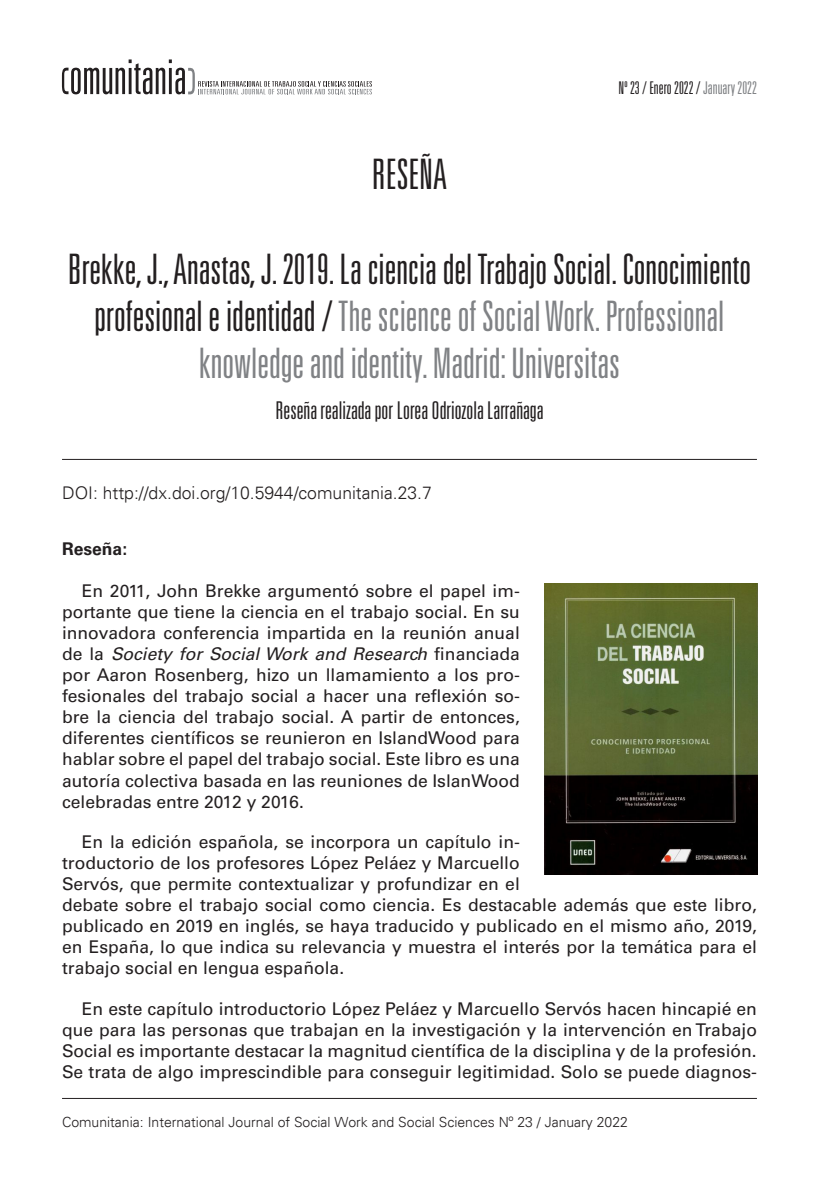
<style>
.page{position:relative;width:819px;height:1191px;background:#fff}
.page>*{position:absolute;margin:0;border:0;box-sizing:border-box;transform-origin:0 0}
.t1{font:300 ultra-condensed 42px/47.2px "Univers LT Std";color:#231f20;text-align:center}
.t2{font:300 ultra-condensed 24.5px "Univers LT Std";color:#231f20}
.t3{font:17.5px/21px "Univers LT Std";color:#231f20;text-align:justify}
.t4{font:300 17.5px "Univers";color:#231f20}
.t5{font:300 ultra-condensed 17.5px "Univers LT Std";color:#231f20}
.t6{font:700 17.5px "Univers LT Std";color:#231f20}
.t7{font:300 14px "Univers";color:#231f20}
.s1{color:#808285}
.s2{font-style:italic}
</style>
<div class="page">
<hr style="left:62px;top:1098px;width:694px;height:1px;background:#231f20">
<hr style="left:62px;top:459px;width:694px;height:1px;background:#231f20">
<svg style="left:62px;top:59px;width:310px;height:35px"></svg>
<img style="left:544px;top:583px;width:213px;height:291px">
<h1 class="t1" style="left:372px;top:151px;width:77px">RESEÑA</h1>
<p class="t5" style="left:618px;top:79px;width:140px">Nº 23 / Enero 2022 / <span class="s1">January 2022</span></p>
<h1 class="t1" style="left:68px;top:245px;width:684px">Brekke, J., Anastas, J. 2019. La ciencia del Trabajo Social. Conocimiento profesional e identidad / <span class="s1">The science of Social Work. Professional knowledge and identity. Madrid: Universitas</span></h1>
<h2 class="t2" style="left:275px;top:398px;width:270px">Reseña realizada por Lorea Odriozola Larrañaga</h2>
<p class="t4" style="left:62px;top:482px;width:371px">DOI: http://dx.doi.org/10.5944/comunitania.23.7</p>
<p class="t6" style="left:62px;top:539px;width:67px">Reseña:</p>
<p class="t3" style="left:62px;top:581px;width:459px;text-indent:20px">En 2011, John Brekke argumentó sobre el papel im&shy;portante que tiene la ciencia en el trabajo social. En su innovadora conferencia impartida en la reunión anual de la <span class="s2">Society for Social Work and Research</span> financiada por Aaron Rosenberg, hizo un llamamiento a los pro&shy;fesionales del trabajo social a hacer una reflexión so&shy;bre la ciencia del trabajo social. A partir de entonces, diferentes científicos se reunieron en IslandWood para hablar sobre el papel del trabajo social. Este libro es una autoría colectiva basada en las reuniones de IslanWood celebradas entre 2012 y 2016.</p>
<p class="t3" style="left:62px;top:831px;width:696px;text-align:left;text-indent:20px">En la edición española, se incorpora un capítulo in-<br>troductorio de los profesores López Peláez y Marcuello<br>Servós, que permite contextualizar y profundizar en el<br>debate sobre el trabajo social como ciencia. Es destacable además que este libro, publicado en 2019 en inglés, se haya traducido y publicado en el mismo año, 2019, en España, lo que indica su relevancia y muestra el interés por la temática para el trabajo social en lengua española.</p>
<p class="t3" style="left:62px;top:998px;width:696px;text-indent:20px">En este capítulo introductorio López Peláez y Marcuello Servós hacen hincapié en que para las personas que trabajan en la investigación y la intervención en Trabajo Social es importante destacar la magnitud científica de la disciplina y de la profesión.<br>Se trata de algo imprescindible para conseguir legitimidad. Solo se puede diagnos-</p>
<p class="t7" style="left:62px;top:1113px;width:567px">Comunitania: International Journal of Social Work and Social Sciences Nº 23 / January 2022</p>
</div>
